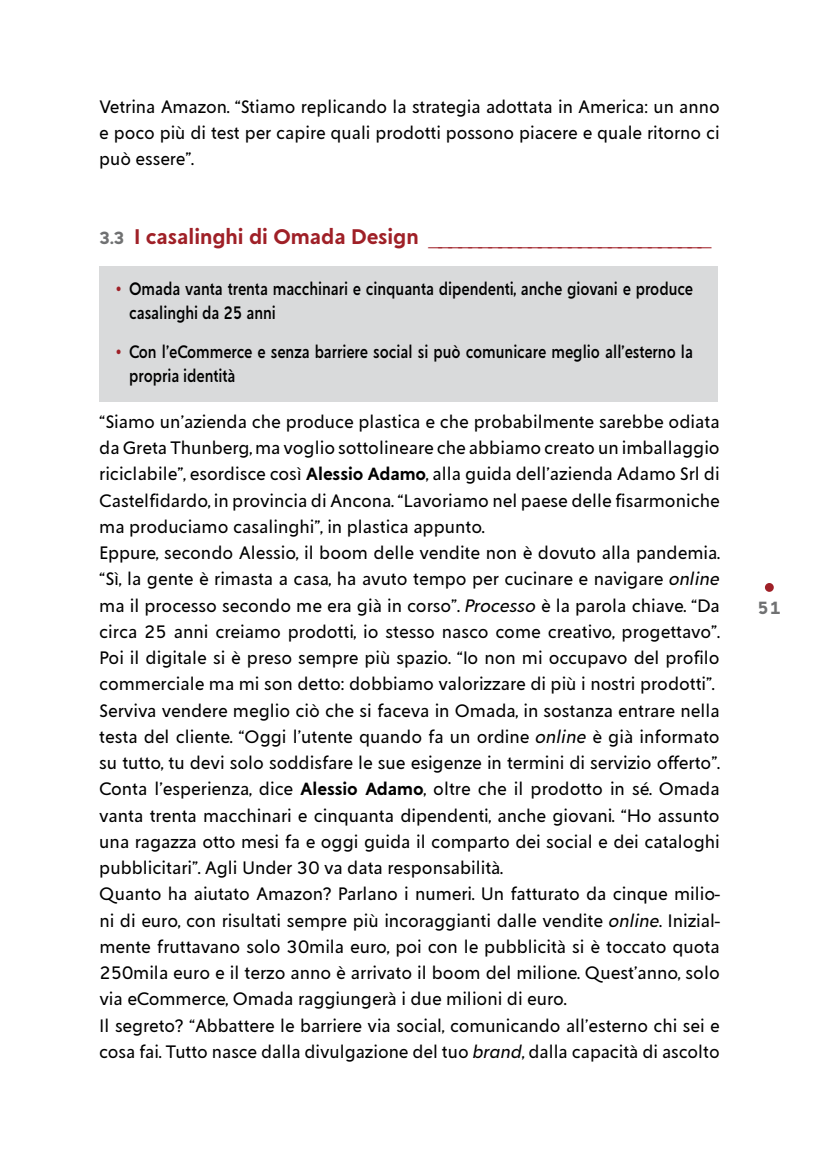
<style>
.page{position:relative;width:819px;height:1166px;background:#fff}
.page>*{position:absolute;margin:0;border:0;box-sizing:border-box;transform-origin:0 0}
.t1{font:300 21px "Creo";color:#9f2027}
.t2{font:17.5px/26.2px "Creo";color:#000;text-align:justify}
.t3{font:500 17.5px/24.5px "Creo";color:#000;scale:.85 1}
.t4{font:600 17.5px "Creo";color:#707172}
.s1{font-weight:600;font-size:17.5px;color:#707172}
.s2{font-weight:600}
.s3{color:#9f2027}
.s4{font-style:italic}
</style>
<div class="page">
<div style="left:764px;top:583px;width:9px;height:9px;background:#9f2027;border-radius:50%"></div>
<div style="left:99px;top:266px;width:619px;height:136px;background:#d9dadb"></div>
<p class="t2" style="left:99px;top:93px;width:622px">Vetrina Amazon. “Stiamo replicando la strategia adottata in America: un anno e poco più di test per capire quali prodotti possono piacere e quale ritorno ci può essere”.</p>
<p class="t1" style="left:99px;top:224px;width:613px"><span class="s1">3.3</span> <span class="s2">I casalinghi di Omada Design</span> ____________________________</p>
<p class="t3" style="left:129px;top:276px;width:665px;text-indent:-15px"><span class="s3">•</span> Omada vanta trenta macchinari e cinquanta dipendenti, anche giovani e produce casalinghi da 25 anni</p>
<p class="t3" style="left:129px;top:339px;width:665px;text-indent:-15px"><span class="s3">•</span> Con l’eCommerce e senza barriere social si può comunicare meglio all’esterno la propria identità</p>
<p class="t2" style="left:99px;top:408px;width:622px;text-align:left">“Siamo un’azienda che produce plastica e che probabilmente sarebbe odiata da Greta Thunberg, ma voglio sottolineare che abbiamo creato un imballaggio riciclabile”, esordisce così <span class="s2">Alessio Adamo</span>, alla guida dell’azienda Adamo Srl di Castelfidardo, in provincia di Ancona. “Lavoriamo nel paese delle fisarmoniche ma produciamo casalinghi”, in plastica appunto.<br>Eppure, secondo Alessio, il boom delle vendite non è dovuto alla pandemia. “Sì, la gente è rimasta a casa, ha avuto tempo per cucinare e navigare <span class="s4">online </span>ma il processo secondo me era già in corso”. <span class="s4">Processo</span> è la parola chiave. “Da circa 25 anni creiamo prodotti, io stesso nasco come creativo, progettavo”.<br>Poi il digitale si è preso sempre più spazio. “Io non mi occupavo del profilo commerciale ma mi son detto: dobbiamo valorizzare di più i nostri prodotti”.<br>Serviva vendere meglio ciò che si faceva in Omada, in sostanza entrare nella testa del cliente. “Oggi l’utente quando fa un ordine <span class="s4">online</span> è già informato su tutto, tu devi solo soddisfare le sue esigenze in termini di servizio offerto”.<br>Conta l’esperienza, dice <span class="s2">Alessio Adamo</span>, oltre che il prodotto in sé. Omada vanta trenta macchinari e cinquanta dipendenti, anche giovani. “Ho assunto una ragazza otto mesi fa e oggi guida il comparto dei social e dei cataloghi pubblicitari”. Agli Under 30 va data responsabilità.<br>Quanto ha aiutato Amazon? Parlano i numeri. Un fatturato da cinque milio&shy;ni di euro, con risultati sempre più incoraggianti dalle vendite <span class="s4">online</span>. Inizial&shy;mente fruttavano solo 30mila euro, poi con le pubblicità si è toccato quota 250mila euro e il terzo anno è arrivato il boom del milione. Quest’anno, solo via eCommerce, Omada raggiungerà i due milioni di euro.<br>Il segreto? “Abbattere le barriere via social, comunicando all’esterno chi sei e cosa fai. Tutto nasce dalla divulgazione del tuo <span class="s4">brand</span>, dalla capacità di ascolto</p>
<p class="t4" style="left:757px;top:597px;width:25px">51</p>
</div>
